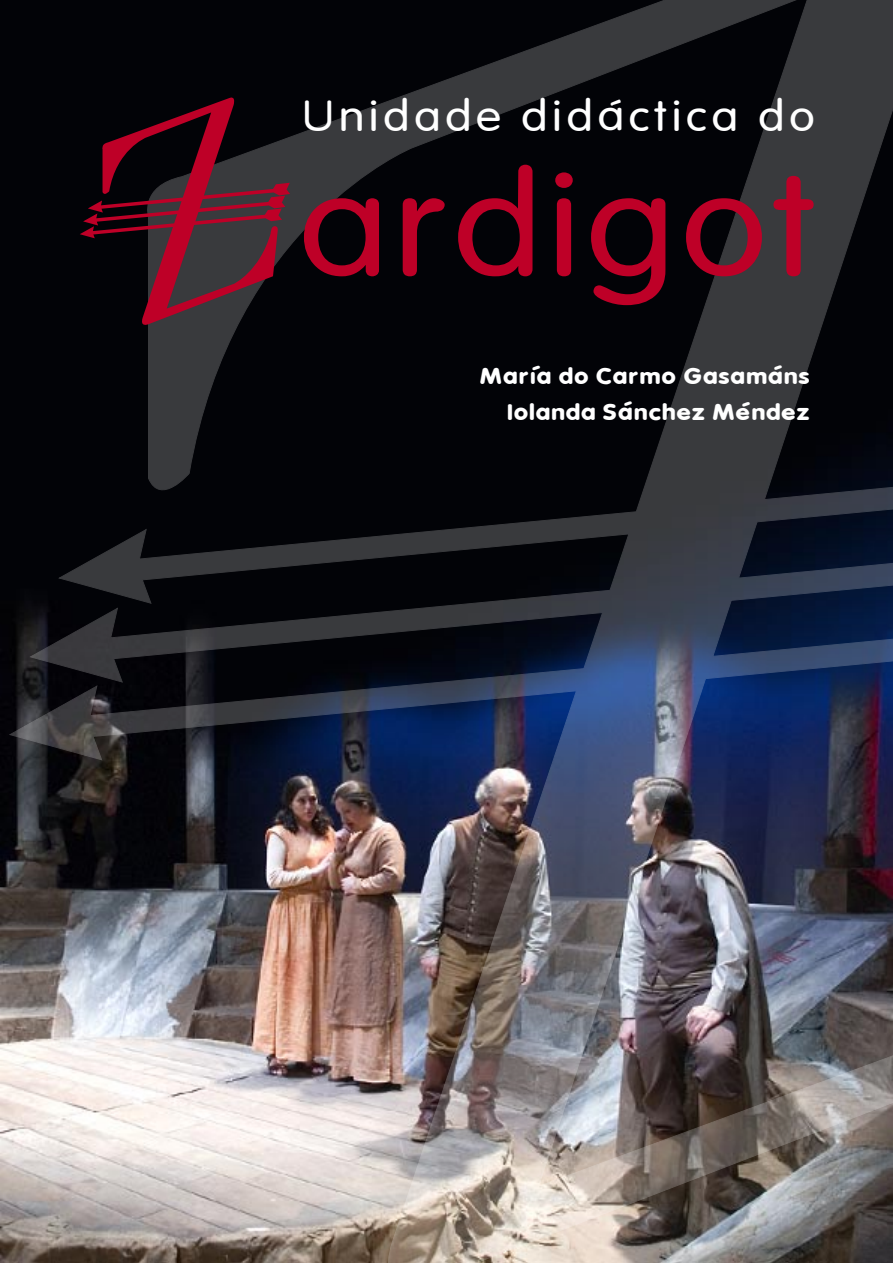
<style>
.page{position:relative;width:893px;height:1263px;background:#fff}
.page>*{position:absolute;margin:0;border:0;box-sizing:border-box;transform-origin:0 0}
.t1{font:143.4px "Vagabond";letter-spacing:.03em;color:#be0027;scale:1.13 1}
.t2{font:42.6px "Vagabond";letter-spacing:.09em;color:#fff;scale:1.13 1}
.t3{font:700 22.05px "Vagabond";letter-spacing:.03em;color:#fff;scale:1.13 1}
</style>
<div class="page">
<img style="left:9px;top:0;width:884px;height:1263px">
<svg style="left:80px;top:95px;width:210px;height:233px;background:#38121d"></svg>
<p class="t2" style="left:302px;top:89px;width:455px">Unidade didáctica do</p>
<p class="t1" style="left:298px;top:134px;width:461px">ardigot</p>
<p class="t3" style="left:480px;top:361px;width:293px">María do Carmo Gasamáns</p>
<p class="t3" style="left:507px;top:397px;width:270px">Iolanda Sánchez Méndez</p>
</div>
